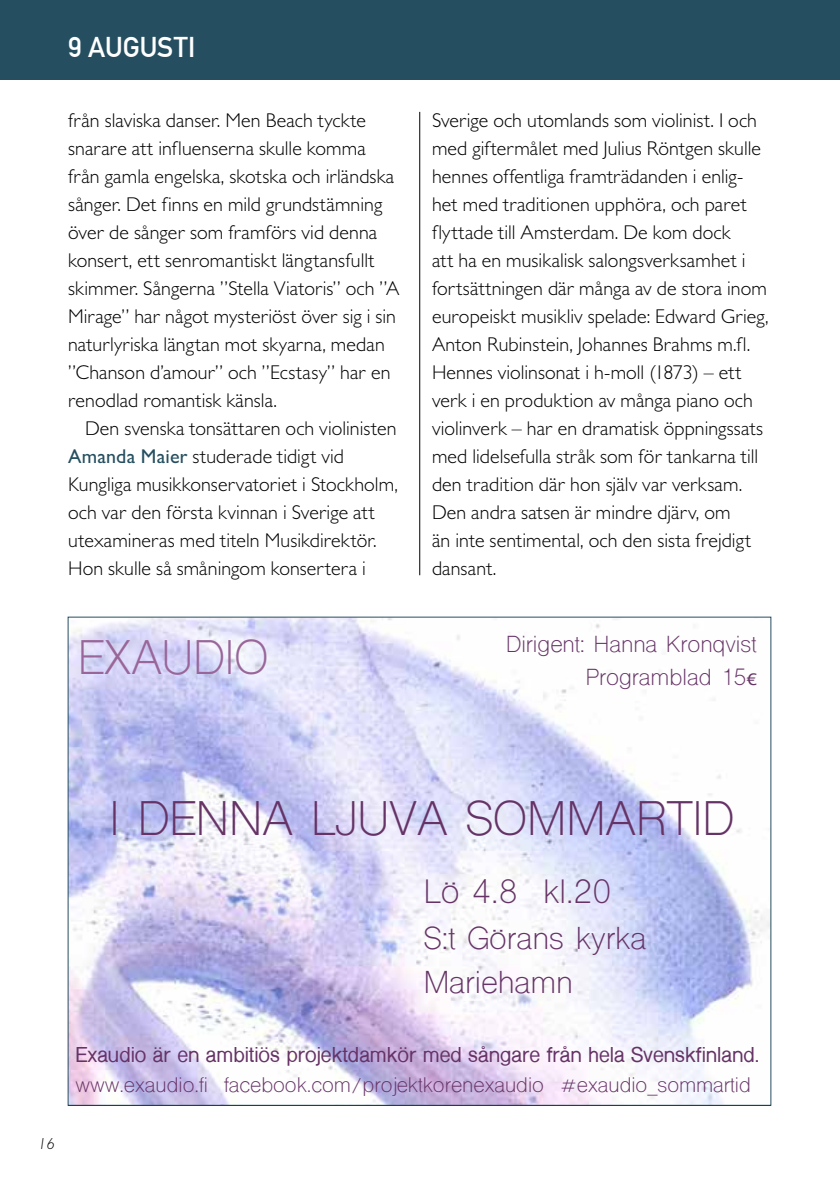
<style>
.page{position:relative;width:840px;height:1191px;background:#fff}
.page>*{position:absolute;margin:0;border:0;box-sizing:border-box;transform-origin:0 0}
.t1{font:46px "Shree Dev 0714";color:#636}
.t2{font:46px "Shree Dev 0714";color:#969}
.t3{font:32px "Shree Dev 0714";color:#636}
.t4{font:30px/44.4px "Shree Dev 0714";color:#636}
.t5{font:700 28px "DIN Alternate";color:#fff}
.t6{font:22px/32.6px "Shree Dev 0714";color:#636;text-align:right}
.t7{font:300 20px/28px "Gill Sans MT Pro";letter-spacing:.005em;color:#000}
.t8{font:700 20px "Shree Dev 0714";color:#636}
.t9{font:20px "Shree Dev 0714";color:#636}
.t10{font:italic 300 16px "Gill Sans MT Pro";color:#000}
.s1{font-weight:500;color:#254f60}
.s2{font-family:"Lucida Grande";font-size:16px}
</style>
<div class="page">
<div style="left:0;top:0;width:839px;height:79px;background:#254f60"></div>
<hr style="left:419px;top:112px;width:1px;height:463px;background:#000">
<img style="left:70px;top:619px;width:698px;height:484px">
<h3 class="t5" style="left:68px;top:26px;width:129px">9 AUGUSTI</h3>
<p class="t7" style="left:68px;top:106px;width:332px">från slaviska danser. Men Beach tyckte snarare att influenserna skulle komma från gamla engelska, skotska och irländska sånger. Det finns en mild grundstämning över de sånger som framförs vid denna konsert, ett senromantiskt längtansfullt skimmer. Sångerna ”Stella Viatoris” och ”A Mirage” har något mysteriöst över sig i sin naturlyriska längtan mot skyarna, medan ”Chanson d’amour” och ”Ecstasy” har en renodlad romantisk känsla.</p>
<p class="t7" style="left:68px;top:414px;width:331px;text-indent:17px">Den svenska tonsättaren och violinisten <span class="s1">Amanda Maier</span> studerade tidigt vid Kungliga musikkonservatoriet i Stockholm, och var den första kvinnan i Sverige att utexamineras med titeln Musikdirektör.<br>Hon skulle så småningom konsertera i</p>
<h1 class="t2" style="left:78px;top:634px;width:192px">EXAUDIO</h1>
<p class="t7" style="left:432px;top:106px;width:338px">Sverige och utomlands som violinist. I och med giftermålet med Julius Röntgen skulle hennes offentliga framträdanden i enlig&shy;het med traditionen upphöra, och paret flyttade till Amsterdam. De kom dock<br>att ha en musikalisk salongsverksamhet i fortsättningen där många av de stora inom europeiskt musikliv spelade: Edward Grieg, Anton Rubinstein, Johannes Brahms m.fl.<br>Hennes violinsonat i h-moll (1873) – ett verk i en produktion av många piano och violinverk – har en dramatisk öppningssats med lidelsefulla stråk som för tankarna till den tradition där hon själv var verksam.<br>Den andra satsen är mindre djärv, om<br>än inte sentimental, och den sista frejdigt dansant.</p>
<p class="t6" style="left:506px;top:628px;width:252px">Dirigent: Hanna Kronqvist<br>Programblad 15<span class="s2">€</span></p>
<p class="t10" style="left:38px;top:1134px;width:18px">16</p>
<h1 class="t1" style="left:110px;top:794px;width:625px">I DENNA LJUVA SOMMARTID</h1>
<h2 class="t3" style="left:423px;top:875px;width:189px">Lö 4.8 kl.20</h2>
<h3 class="t4" style="left:423px;top:916px;width:224px">S:t Görans kyrka<br>Mariehamn</h3>
<p class="t8" style="left:75px;top:1044px;width:685px">Exaudio är en ambitiös projektdamkör med sångare från hela Svenskfinland.</p>
<p class="t9" style="left:75px;top:1074px;width:676px">www.exaudio.fi facebook.com/projektkorenexaudio #exaudio_sommartid</p>
</div>
